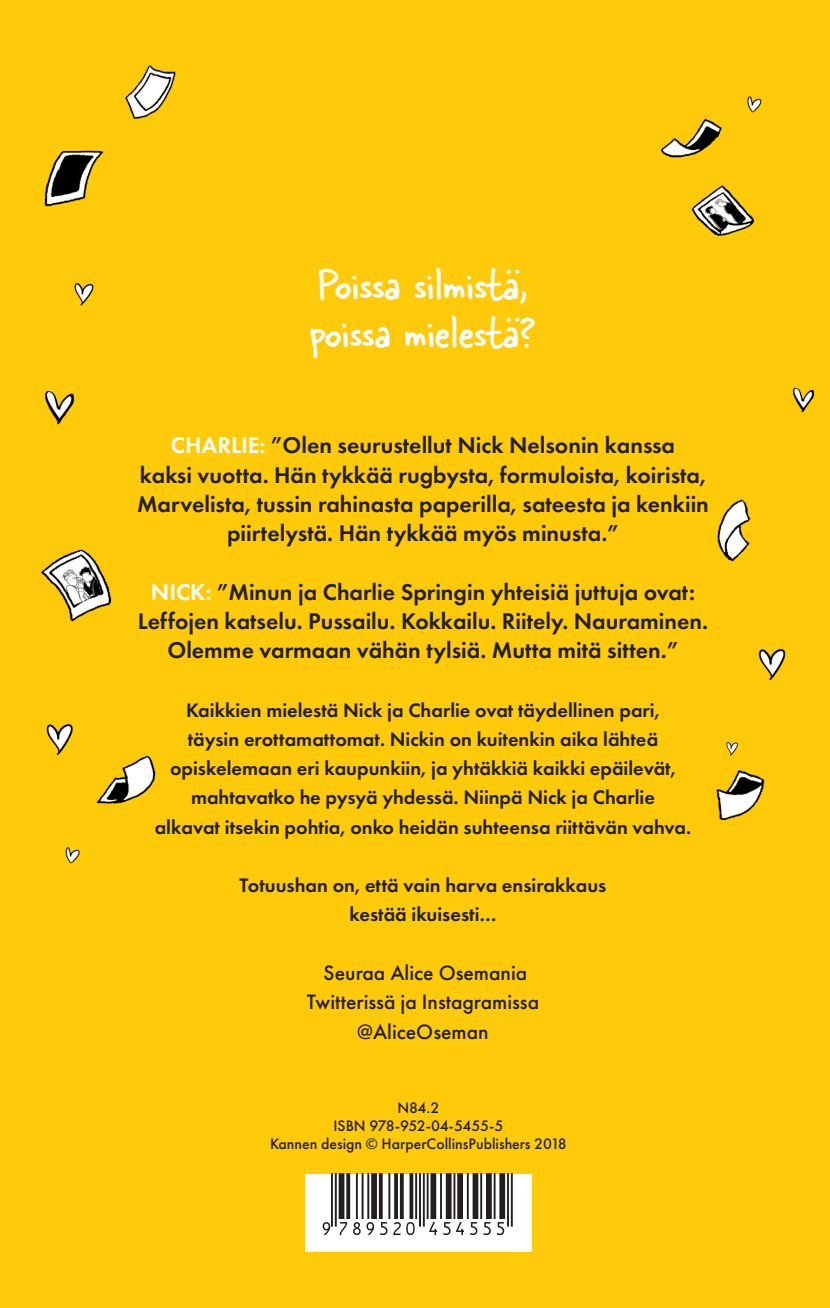
<style>
.page{position:relative;width:830px;height:1308px;background:#fff}
.page>*{position:absolute;margin:0;border:0;box-sizing:border-box;transform-origin:0 0}
.t1{font:61.2px "Viisas EAN Matala";color:#231f20}
.t2{font:49.5px/47.2px "Skippy Sharp";color:#fff}
.t3{font:600 23.62px/29.2px "Futura PT";color:#231f20;text-align:center}
.t4{font:500 21.6px/29.2px "Futura PT";color:#231f20;text-align:center}
.t5{font:600 20.25px/29.2px "Futura PT";color:#231f20;text-align:center}
.t6{font:500 15.75px/18px "Futura PT";color:#231f20;text-align:center}
.s1{color:#fff}
</style>
<div class="page">
<div style="left:0;top:0;width:829px;height:1307px;background:#feca0a"></div>
<div style="left:305px;top:1174px;width:226px;height:77px;background:#fff"></div>
<img style="left:40px;top:65px;width:775px;height:799px">
<h2 class="t2" style="left:309px;top:261px;width:228px">Poissa silmistä, poissa mielestä?</h2>
<p class="t3" style="left:137px;top:430px;width:573px"><span class="s1">CHARLIE:</span> ”Olen seurustellut Nick Nelsonin kanssa<br>kaksi vuotta. Hän tykkää rugbysta, formuloista, koirista, Marvelista, tussin rahinasta paperilla, sateesta ja kenkiin piirtelystä. Hän tykkää myös minusta.”</p>
<p class="t3" style="left:138px;top:577px;width:571px"><span class="s1">NICK:</span> ”Minun ja Charlie Springin yhteisiä juttuja ovat:<br>Leffojen katselu. Pussailu. Kokkailu. Riitely. Nauraminen.<br>Olemme varmaan vähän tylsiä. Mutta mitä sitten.”</p>
<p class="t5" style="left:155px;top:695px;width:537px">Kaikkien mielestä Nick ja Charlie ovat täydellinen pari,<br>täysin erottamattomat. Nickin on kuitenkin aika lähteä opiskelemaan eri kaupunkiin, ja yhtäkkiä kaikki epäilevät, mahtavatko he pysyä yhdessä. Niinpä Nick ja Charlie<br>alkavat itsekin pohtia, onko heidän suhteensa riittävän vahva.</p>
<p class="t5" style="left:239px;top:870px;width:368px">Totuushan on, että vain harva ensirakkaus kestää ikuisesti…</p>
<p class="t4" style="left:306px;top:958px;width:234px">Seuraa Alice Osemania<br>Twitterissä ja Instagramissa @AliceOseman</p>
<p class="t6" style="left:270px;top:1098px;width:298px">N84.2<br>ISBN 978-952-04-5455-5<br>Kannen design © HarperCollinsPublishers 2018</p>
<h1 class="t1" style="left:317px;top:1172px;width:196px">*9789520454555*</h1>
</div>
